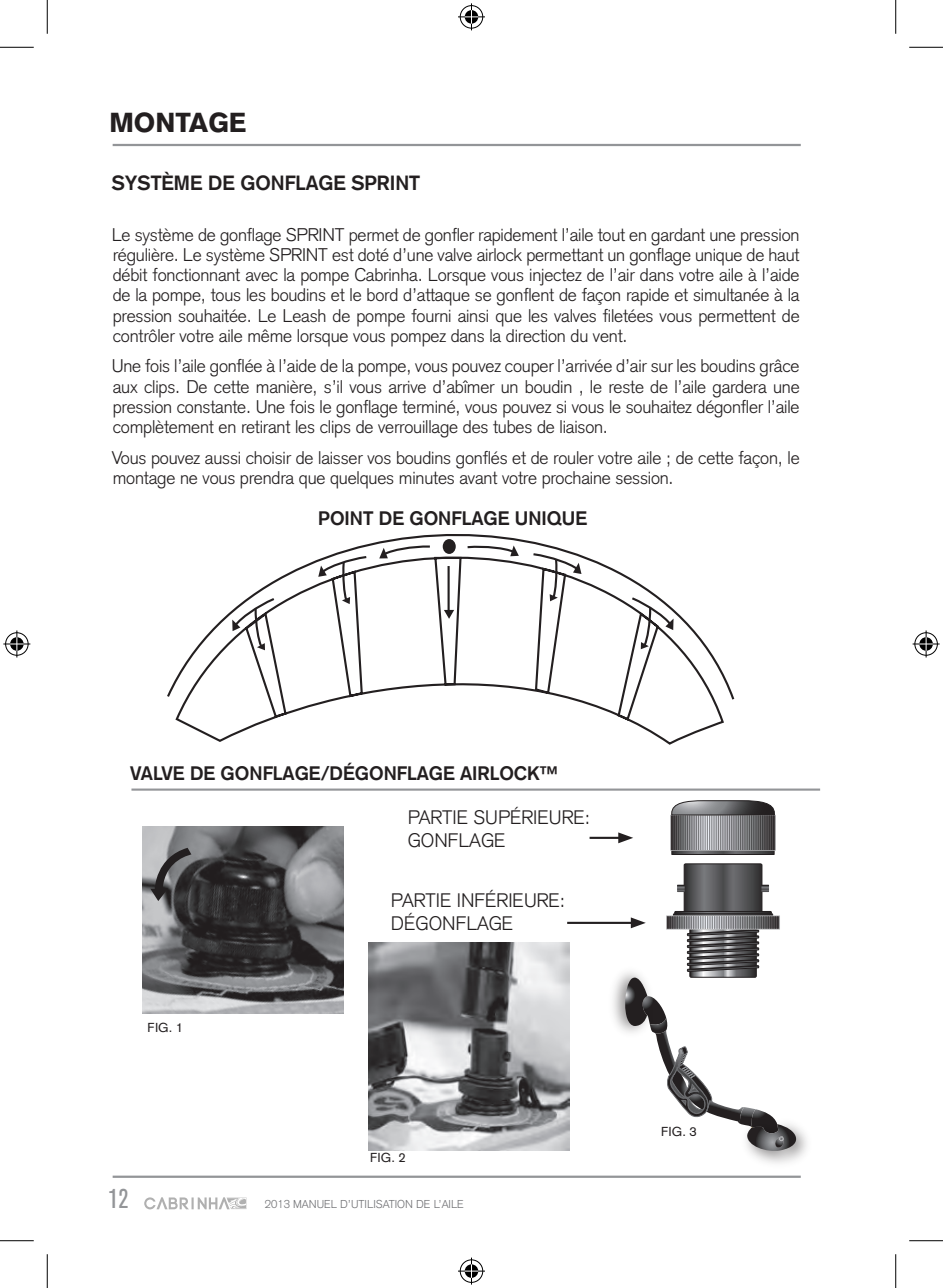
<style>
.page{position:relative;width:943px;height:1288px;background:#fff}
.page>*{position:absolute;margin:0;border:0;box-sizing:border-box;transform-origin:0 0}
.t1{font:900 27px "Akzidenz Grotesk";color:#231f20}
.t2{font:condensed 27px "Akzidenz Grotesk BE";color:#939598}
.t3{font:700 20.25px "Akzidenz Grotesk";color:#231f20}
.t4{font:700 19.12px "Akzidenz Grotesk";color:#231f20}
.t5{font:300 19.12px "Akzidenz Grotesk";color:#231f20}
.t6{font:300 18px/20.2px "Akzidenz Grotesk";letter-spacing:-.01em;color:#231f20;text-align:justify}
.t7{font:12.83px "Akzidenz Grotesk";color:#231f20}
.t8{font:12.83px "Akzidenz Grotesk";color:#231f20}
.t9{font:300 11.25px "Akzidenz Grotesk";color:#717275}
</style>
<div class="page">
<hr style="left:113px;top:1175px;width:688px;height:2px;background:#939598">
<hr style="left:113px;top:144px;width:688px;height:2px;background:#939598">
<svg style="left:144px;top:1197px;width:102px;height:12px"></svg>
<svg style="left:167px;top:534px;width:568px;height:211px"></svg>
<div style="left:443px;top:539px;width:13px;height:15px;background:#231f20;border-radius:50%"></div>
<svg style="left:232px;top:544px;width:222px;height:106px"></svg>
<svg style="left:465px;top:545px;width:54px;height:11px"></svg>
<svg style="left:531px;top:551px;width:50px;height:50px"></svg>
<svg style="left:629px;top:595px;width:44px;height:54px"></svg>
<hr style="left:131px;top:788px;width:689px;height:2px;background:#939598">
<hr style="left:589px;top:836px;width:32px;height:2px;background:#231f20">
<svg style="left:618px;top:832px;width:15px;height:11px"></svg>
<hr style="left:567px;top:921px;width:67px;height:2px;background:#231f20">
<svg style="left:621px;top:863px;width:185px;height:289px"></svg>
<svg style="left:670px;top:800px;width:106px;height:55px;background:#79797c"></svg>
<img style="left:369px;top:942px;width:201px;height:208px">
<img style="left:142px;top:826px;width:201px;height:187px">
<svg style="left:150px;top:847px;width:41px;height:54px;background:#656466"></svg>
<hr style="left:0;top:47px;width:34px;height:1px;background:#000">
<hr style="left:909px;top:47px;width:34px;height:1px;background:#000">
<hr style="left:0;top:1240px;width:34px;height:1px;background:#000">
<hr style="left:909px;top:1240px;width:34px;height:1px;background:#000">
<hr style="left:47px;top:0;width:1px;height:34px;background:#000">
<hr style="left:47px;top:1253px;width:1px;height:34px;background:#000">
<hr style="left:895px;top:0;width:1px;height:34px;background:#000">
<hr style="left:895px;top:1253px;width:1px;height:34px;background:#000">
<svg style="left:458px;top:3px;width:27px;height:27px"></svg>
<svg style="left:458px;top:1257px;width:27px;height:27px"></svg>
<svg style="left:3px;top:630px;width:27px;height:27px"></svg>
<svg style="left:912px;top:630px;width:27px;height:27px"></svg>
<p class="t1" style="left:109px;top:106px;width:138px">MONTAGE</p>
<p class="t3" style="left:112px;top:171px;width:310px">SYSTÈME DE GONFLAGE SPRINT</p>
<p class="t6" style="left:112px;top:224px;width:689px">Le système de gonflage SPRINT permet de gonfler rapidement l’aile tout en gardant une pression régulière. Le système SPRINT est doté d’une valve airlock permettant un gonflage unique de haut débit fonctionnant avec la pompe Cabrinha. Lorsque vous injectez de l’air dans votre aile à l’aide de la pompe, tous les boudins et le bord d’attaque se gonflent de façon rapide et simultanée à la pression souhaitée. Le Leash de pompe fourni ainsi que les valves filetées vous permettent de contrôler votre aile même lorsque vous pompez dans la direction du vent.</p>
<p class="t6" style="left:112px;top:356px;width:689px">Une fois l’aile gonflée à l’aide de la pompe, vous pouvez couper l’arrivée d’air sur les boudins grâce aux clips. De cette manière, s’il vous arrive d’abîmer un boudin , le reste de l’aile gardera une pression constante. Une fois le gonflage terminé, vous pouvez si vous le souhaitez dégonfler l’aile complètement en retirant les clips de verrouillage des tubes de liaison.</p>
<p class="t6" style="left:112px;top:447px;width:689px">Vous pouvez aussi choisir de laisser vos boudins gonflés et de rouler votre aile ; de cette façon, le montage ne vous prendra que quelques minutes avant votre prochaine session.</p>
<p class="t4" style="left:318px;top:507px;width:270px">POINT DE GONFLAGE UNIQUE</p>
<p class="t4" style="left:130px;top:762px;width:430px">VALVE DE GONFLAGE/DÉGONFLAGE AIRLOCK™</p>
<p class="t5" style="left:408px;top:806px;width:184px">PARTIE SUPÉRIEURE:</p>
<p class="t5" style="left:408px;top:829px;width:99px">GONFLAGE</p>
<p class="t7" style="left:147px;top:1019px;width:37px">FIG. 1</p>
<p class="t5" style="left:391px;top:889px;width:176px">PARTIE INFÉRIEURE:</p>
<p class="t5" style="left:391px;top:912px;width:124px">DÉGONFLAGE</p>
<p class="t7" style="left:370px;top:1149px;width:37px">FIG. 2</p>
<h1 class="t2" style="left:108px;top:1183px;width:22px">12</h1>
<p class="t9" style="left:265px;top:1196px;width:200px">2013 MANUEL D’UTILISATION DE L’AILE</p>
<p class="t8" style="left:661px;top:1124px;width:37px">FIG. 3</p>
</div>
